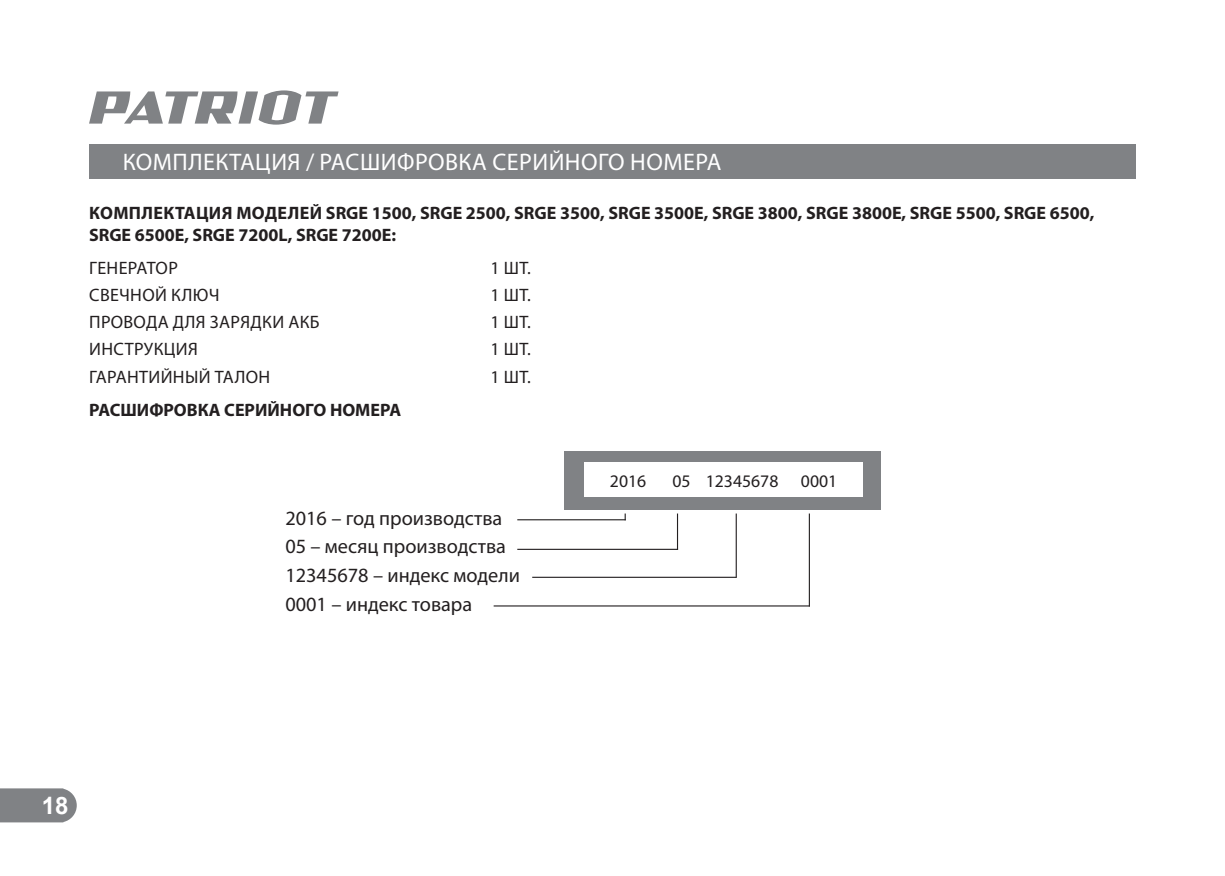
<style>
.page{position:relative;width:1225px;height:876px;background:#fff}
.page>*{position:absolute;margin:0;border:0;box-sizing:border-box;transform-origin:0 0}
.t1{font:24px "Myriad Pro";letter-spacing:.02em;color:#fff}
.t2{font:700 24px "Arial";color:#fff}
.t3{font:20.2px/28.8px "Myriad Pro";color:#231f20}
.t4{font:700 18px/21.6px "Myriad Pro";color:#231f20}
.t5{font:18px/27.2px "Myriad Pro";letter-spacing:.02em;color:#231f20}
.t6{font:17.8px "Myriad Pro";color:#231f20}
</style>
<div class="page">
<svg style="left:0;top:788px;width:77px;height:34px;background:#87898c"></svg>
<svg style="left:89px;top:90px;width:249px;height:35px"></svg>
<div style="left:89px;top:144px;width:1047px;height:34px;background:#808285"></div>
<div style="left:564px;top:451px;width:316px;height:58px;background:#808285"></div>
<hr style="left:517px;top:519px;width:109px;height:1px;background:#231f20">
<hr style="left:517px;top:549px;width:161px;height:1px;background:#231f20">
<hr style="left:532px;top:577px;width:204px;height:1px;background:#231f20">
<hr style="left:493px;top:605px;width:317px;height:1px;background:#231f20">
<div style="left:584px;top:463px;width:278px;height:34px;background:#fff"></div>
<svg style="left:624px;top:513px;width:2px;height:7px"></svg>
<hr style="left:677px;top:513px;width:1px;height:37px;background:#231f20">
<hr style="left:735px;top:513px;width:2px;height:65px;background:#231f20">
<hr style="left:809px;top:513px;width:1px;height:93px;background:#231f20">
<h1 class="t1" style="left:123px;top:147px;width:46px">компле</h1>
<h1 class="t1" style="left:215px;top:147px;width:41px">ктация</h1>
<h1 class="t1" style="left:306px;top:147px;width:72px">/ расшифр</h1>
<h1 class="t1" style="left:428px;top:147px;width:94px">овка серийн</h1>
<h1 class="t1" style="left:581px;top:147px;width:98px">ого номера</h1>
<p class="t4" style="left:89px;top:202px;width:1007px">КОМПЛЕКТАЦИЯ моделей SRGE 1500, SRGE 2500, SRGE 3500, SRGE 3500E, SRGE 3800, SRGE 3800E, SRGE 5500, SRGE 6500,<br>SRGE 6500E, SRGE 7200L, SRGE 7200E:</p>
<p class="t5" style="left:89px;top:254px;width:19px">Генера</p>
<p class="t5" style="left:147px;top:254px;width:30px">тор</p>
<p class="t5" style="left:89px;top:281px;width:22px">свечн</p>
<p class="t5" style="left:490px;top:254px;width:42px;text-align:justify">1 шт.<br>1 шт.<br>1 шт.<br>1 шт.<br>1 шт.</p>
<p class="t5" style="left:89px;top:281px;width:106px;text-indent:53px">ой ключ<br>Провода для</p>
<p class="t5" style="left:210px;top:308px;width:12px">заряд</p>
<p class="t5" style="left:262px;top:308px;width:57px">ки акб</p>
<p class="t5" style="left:89px;top:335px;width:87px">Инструкция<br>Гаран</p>
<p class="t5" style="left:139px;top:363px;width:23px">тийный</p>
<p class="t5" style="left:215px;top:363px;width:54px">талон</p>
<p class="t4" style="left:89px;top:398px;width:179px">РАСШИФРОВКА СЕРИЙН</p>
<p class="t4" style="left:292px;top:398px;width:110px">ОГО НОМЕРА</p>
<p class="t3" style="left:285px;top:503px;width:236px">2016 – год производства<br>05 – месяц производства<br>12345678 – индекс модели<br>0001 – индекс товара</p>
<p class="t6" style="left:610px;top:470px;width:38px">2016</p>
<p class="t6" style="left:672px;top:470px;width:107px">05 12345678</p>
<p class="t6" style="left:801px;top:470px;width:38px">0001</p>
<h1 class="t2" style="left:42px;top:790px;width:28px">18</h1>
</div>
